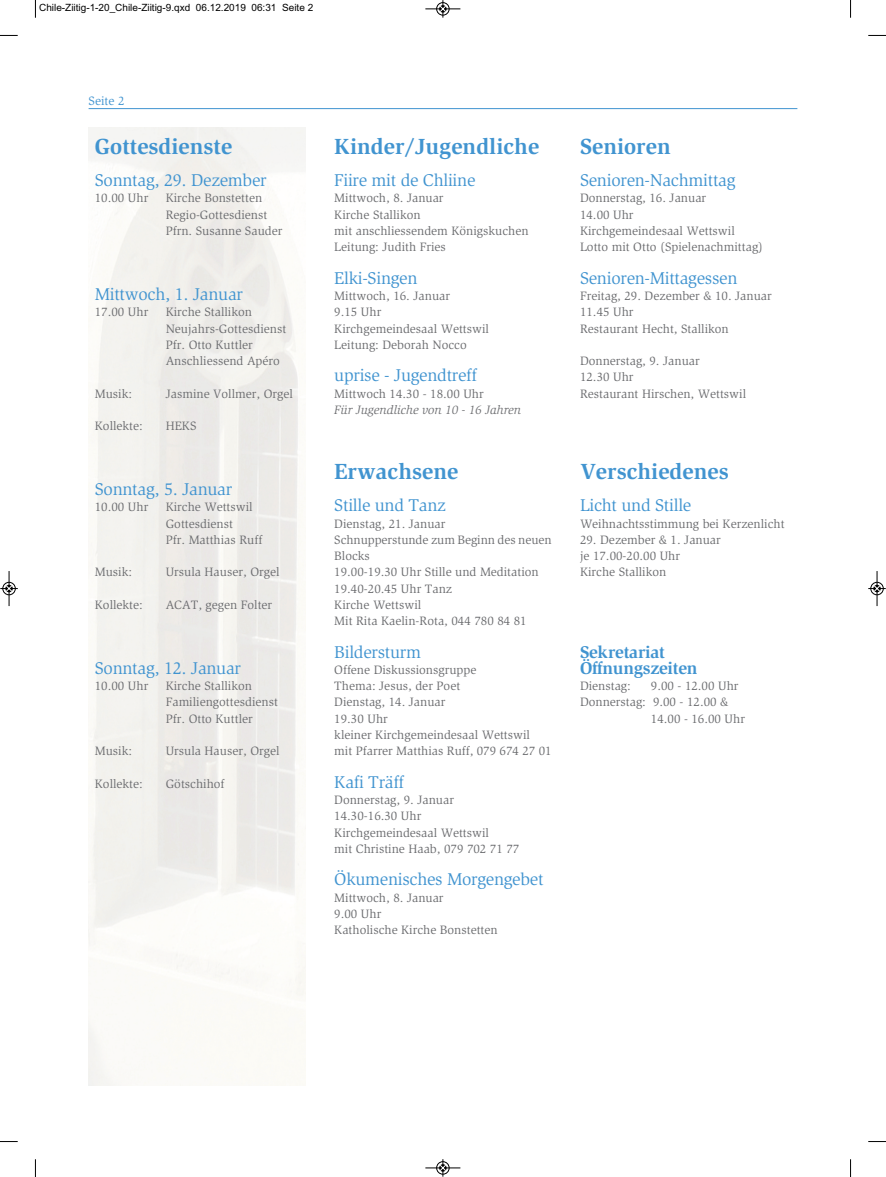
<style>
.page{position:relative;width:886px;height:1177px;background:#fff}
.page>*{position:absolute;margin:0;border:0;box-sizing:border-box;transform-origin:0 0}
.t1{font:700 22.5px "Slimbach Std";color:#4194d0}
.t2{font:17.5px "Slimbach Std";letter-spacing:-.015em;color:#4194d0}
.t3{font:700 17.5px/16.2px "Slimbach Std";letter-spacing:-.015em;color:#4194d0}
.t4{font:12.5px/16.2px "Slimbach Std";color:#6c6d70}
.t5{font:italic 12.5px "Slimbach Std";color:#6c6d70}
.t6{font:12.5px "Slimbach Std";color:#4194d0}
.t7{font:10px "Arial";color:#000}
</style>
<div class="page">
<hr style="left:89px;top:108px;width:708px;height:1px;background:#4194d0">
<svg style="left:35px;top:0;width:1px;height:18px"></svg>
<svg style="left:0;top:35px;width:18px;height:1px"></svg>
<svg style="left:850px;top:0;width:1px;height:18px"></svg>
<svg style="left:868px;top:35px;width:18px;height:1px"></svg>
<svg style="left:35px;top:1159px;width:1px;height:17px"></svg>
<svg style="left:0;top:1141px;width:18px;height:1px"></svg>
<svg style="left:850px;top:1159px;width:1px;height:17px"></svg>
<svg style="left:868px;top:1141px;width:18px;height:1px"></svg>
<div style="left:436px;top:2px;width:13px;height:14px;border:1px solid #fff;border-radius:50%"></div>
<hr style="left:425px;top:9px;width:35px;height:1px;background:#000">
<div style="left:436px;top:2px;width:13px;height:13px;border:1px solid #000;border-radius:50%"></div>
<svg style="left:440px;top:0;width:6px;height:18px"></svg>
<hr style="left:425px;top:1167px;width:35px;height:1px;background:#000">
<div style="left:436px;top:1161px;width:13px;height:13px;border:1px solid #000;border-radius:50%"></div>
<svg style="left:440px;top:1159px;width:6px;height:17px"></svg>
<div style="left:2px;top:582px;width:14px;height:13px;border:1px solid #fff;border-radius:50%"></div>
<hr style="left:9px;top:571px;width:1px;height:35px;background:#000">
<div style="left:3px;top:582px;width:12px;height:13px;border:1px solid #000;border-radius:50%"></div>
<svg style="left:0;top:585px;width:18px;height:6px"></svg>
<div style="left:870px;top:582px;width:14px;height:13px;border:1px solid #fff;border-radius:50%"></div>
<hr style="left:877px;top:571px;width:1px;height:35px;background:#000">
<div style="left:870px;top:582px;width:13px;height:13px;border:1px solid #000;border-radius:50%"></div>
<svg style="left:868px;top:585px;width:18px;height:6px"></svg>
<p class="t7" style="left:39px;top:2px;width:275px">Chile-Ziitig-1-20_Chile-Ziitig-9.qxd 06.12.2019 06:31 Seite 2</p>
<p class="t6" style="left:89px;top:96px;width:37px">Seite 2</p>
<h1 class="t1" style="left:95px;top:137px;width:139px">Gottesdienste</h1>
<h2 class="t2" style="left:95px;top:173px;width:173px">Sonntag, 29. Dezember</h2>
<p class="t4" style="left:95px;top:191px;width:55px">10.00 Uhr</p>
<p class="t4" style="left:166px;top:191px;width:118px">Kirche Bonstetten<br>Regio-Gottesdienst<br>Pfrn. Susanne Sauder</p>
<h2 class="t2" style="left:95px;top:287px;width:150px">Mittwoch, 1. Januar</h2>
<p class="t4" style="left:95px;top:305px;width:55px">17.00 Uhr</p>
<p class="t4" style="left:166px;top:305px;width:122px">Kirche Stallikon<br>Neujahrs-Gottesdienst<br>Pfr. Otto Kuttler<br>Anschliessend Apéro</p>
<p class="t4" style="left:95px;top:386px;width:39px">Musik:</p>
<p class="t4" style="left:166px;top:386px;width:129px">Jasmine Vollmer, Orgel</p>
<p class="t4" style="left:95px;top:418px;width:50px">Kollekte:</p>
<p class="t4" style="left:166px;top:418px;width:32px">HEKS</p>
<h2 class="t2" style="left:95px;top:482px;width:139px">Sonntag, 5. Januar</h2>
<p class="t4" style="left:95px;top:500px;width:55px">10.00 Uhr</p>
<p class="t4" style="left:166px;top:500px;width:98px">Kirche Wettswil<br>Gottesdienst<br>Pfr. Matthias Ruff</p>
<p class="t4" style="left:95px;top:565px;width:39px">Musik:</p>
<p class="t4" style="left:166px;top:565px;width:115px">Ursula Hauser, Orgel</p>
<p class="t4" style="left:95px;top:597px;width:50px">Kollekte:</p>
<p class="t4" style="left:166px;top:597px;width:108px">ACAT, gegen Folter</p>
<h2 class="t2" style="left:95px;top:661px;width:148px">Sonntag, 12. Januar</h2>
<p class="t4" style="left:95px;top:678px;width:55px">10.00 Uhr</p>
<p class="t4" style="left:166px;top:678px;width:114px">Kirche Stallikon<br>Familiengottesdienst<br>Pfr. Otto Kuttler</p>
<p class="t4" style="left:95px;top:743px;width:39px">Musik:</p>
<p class="t4" style="left:166px;top:743px;width:115px">Ursula Hauser, Orgel</p>
<p class="t4" style="left:95px;top:776px;width:50px">Kollekte:</p>
<p class="t4" style="left:166px;top:776px;width:60px">Götschihof</p>
<h1 class="t1" style="left:334px;top:137px;width:206px">Kinder/Jugendliche</h1>
<h2 class="t2" style="left:334px;top:173px;width:143px">Fiire mit de Chliine</h2>
<p class="t4" style="left:334px;top:191px;width:196px">Mittwoch, 8. Januar<br>Kirche Stallikon<br>mit anschliessendem Königskuchen<br>Leitung: Judith Fries</p>
<h2 class="t2" style="left:334px;top:271px;width:85px">Elki-Singen</h2>
<p class="t4" style="left:334px;top:288px;width:156px">Mittwoch, 16. Januar<br>9.15 Uhr<br>Kirchgemeindesaal Wettswil<br>Leitung: Deborah Nocco</p>
<h2 class="t2" style="left:334px;top:368px;width:144px">uprise - Jugendtreff</h2>
<p class="t4" style="left:334px;top:386px;width:151px">Mittwoch 14.30 - 18.00 Uhr</p>
<p class="t5" style="left:334px;top:405px;width:188px">Für Jugendliche von 10 - 16 Jahren</p>
<h1 class="t1" style="left:334px;top:462px;width:126px">Erwachsene</h1>
<h2 class="t2" style="left:334px;top:498px;width:113px">Stille und Tanz</h2>
<p class="t4" style="left:334px;top:516px;width:219px">Dienstag, 21. Januar<br>Schnupperstunde zum Beginn des neuen<br>Blocks<br>19.00-19.30 Uhr Stille und Meditation<br>19.40-20.45 Uhr Tanz<br>Kirche Wettswil<br>Mit Rita Kaelin-Rota, 044 780 84 81</p>
<h2 class="t2" style="left:334px;top:645px;width:88px">Bildersturm</h2>
<p class="t4" style="left:334px;top:662px;width:219px">Offene Diskussionsgruppe<br>Thema: Jesus, der Poet<br>Dienstag, 14. Januar<br>19.30 Uhr<br>kleiner Kirchgemeindesaal Wettswil<br>mit Pfarrer Matthias Ruff, 079 674 27 01</p>
<h2 class="t2" style="left:334px;top:775px;width:71px">Kafi Träff</h2>
<p class="t4" style="left:334px;top:792px;width:187px">Donnerstag, 9. Januar<br>14.30-16.30 Uhr<br>Kirchgemeindesaal Wettswil<br>mit Christine Haab, 079 702 71 77</p>
<h2 class="t2" style="left:334px;top:872px;width:211px">Ökumenisches Morgengebet</h2>
<p class="t4" style="left:334px;top:890px;width:165px">Mittwoch, 8. Januar<br>9.00 Uhr<br>Katholische Kirche Bonstetten</p>
<h1 class="t1" style="left:580px;top:137px;width:92px">Senioren</h1>
<h2 class="t2" style="left:580px;top:173px;width:157px">Senioren-Nachmittag</h2>
<p class="t4" style="left:580px;top:191px;width:185px">Donnerstag, 16. Januar<br>14.00 Uhr<br>Kirchgemeindesaal Wettswil<br>Lotto mit Otto (Spielenachmittag)</p>
<h2 class="t2" style="left:580px;top:271px;width:159px">Senioren-Mittagessen</h2>
<p class="t4" style="left:580px;top:288px;width:193px">Freitag, 29. Dezember &amp; 10. Januar<br>11.45 Uhr<br>Restaurant Hecht, Stallikon</p>
<p class="t4" style="left:580px;top:353px;width:168px">Donnerstag, 9. Januar<br>12.30 Uhr<br>Restaurant Hirschen, Wettswil</p>
<h1 class="t1" style="left:580px;top:462px;width:150px">Verschiedenes</h1>
<h2 class="t2" style="left:580px;top:498px;width:113px">Licht und Stille</h2>
<p class="t4" style="left:580px;top:516px;width:206px">Weihnachtsstimmung bei Kerzenlicht</p>
<p class="t4" style="left:580px;top:532px;width:142px">29. Dezember &amp; 1. Januar je 17.00-20.00 Uhr<br>Kirche Stallikon</p>
<h2 class="t3" style="left:580px;top:645px;width:119px">Sekretariat<br>Öffnungszeiten</h2>
<p class="t4" style="left:580px;top:678px;width:52px">Dienstag:</p>
<p class="t4" style="left:651px;top:678px;width:89px">9.00 - 12.00 Uhr</p>
<p class="t4" style="left:580px;top:695px;width:150px">Donnerstag: 9.00 - 12.00 &amp;</p>
<p class="t4" style="left:651px;top:711px;width:96px">14.00 - 16.00 Uhr</p>
</div>
